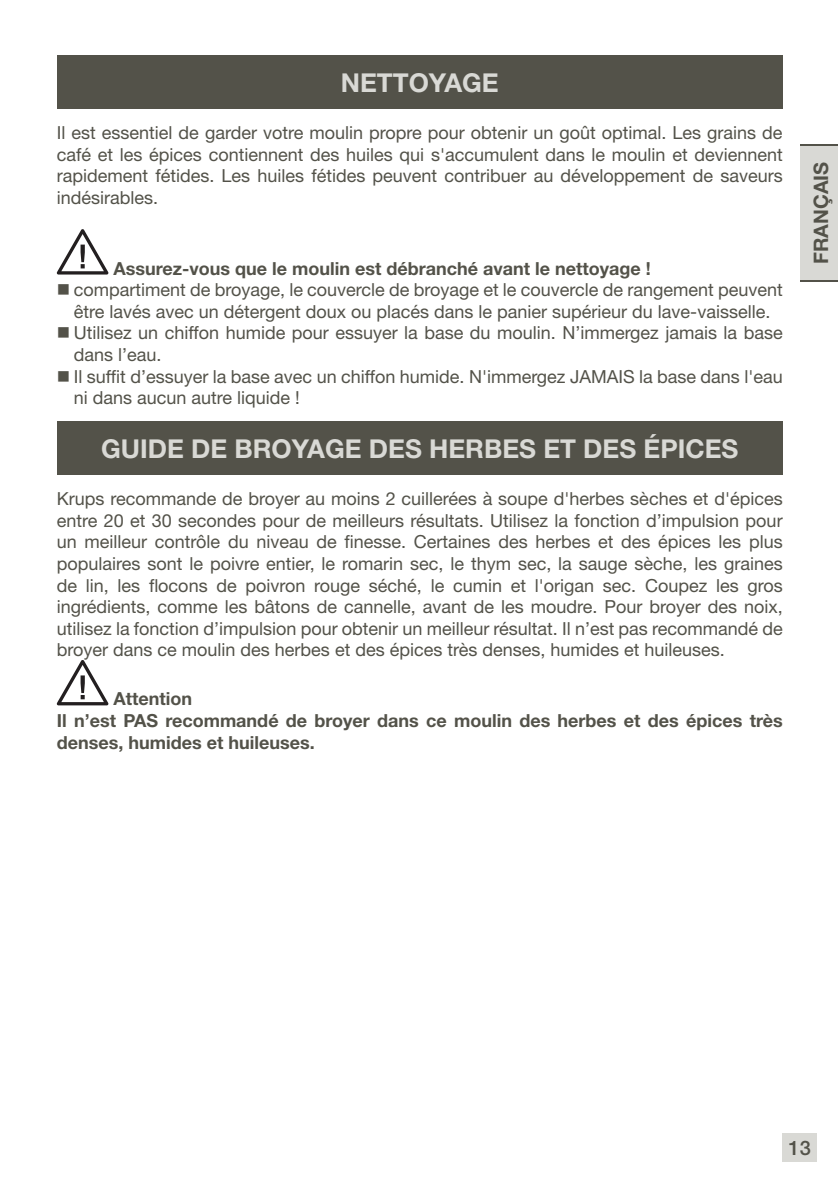
<style>
.page{position:relative;width:838px;height:1188px;background:#fff}
.page>*{position:absolute;margin:0;border:0;box-sizing:border-box;transform-origin:0 0}
.t1{font:700 26px "Helvetica Neue LT Std";color:#d9d9d5}
.t2{font:700 20px "Helvetica Neue LT Std";color:#535249}
.t3{font:500 20px "Helvetica Neue LT Std";color:#535249}
.t4{font:18px/21.6px "Helvetica Neue LT Std";color:#535249;text-align:justify}
.t5{font:700 18px/21.6px "Helvetica Neue LT Std";color:#535249}
</style>
<div class="page">
<div style="left:782px;top:1132px;width:34px;height:29px;background:#d9d9d5"></div>
<div style="left:799px;top:145px;width:39px;height:136px;background:#d9d9d5"></div>
<hr style="left:799px;top:280px;width:39px;height:1px;background:#535249">
<hr style="left:799px;top:145px;width:39px;height:1px;background:#535249">
<div style="left:57px;top:421px;width:725px;height:54px;background:#535249"></div>
<svg style="left:57px;top:660px;width:51px;height:45px"></svg>
<div style="left:57px;top:55px;width:725px;height:54px;background:#535249"></div>
<svg style="left:57px;top:229px;width:51px;height:45px"></svg>
<h1 class="t1" style="left:341px;top:66px;width:159px">NETTOYAGE</h1>
<p class="t4" style="left:57px;top:122px;width:727px">Il est essentiel de garder votre moulin propre pour obtenir un goût optimal. Les grains de café et les épices contiennent des huiles qui s'accumulent dans le moulin et deviennent rapidement fétides. Les huiles fétides peuvent contribuer au développement de saveurs indésirables.</p>
<p class="t5" style="left:113px;top:257px;width:539px">Assurez-vous que le moulin est débranché avant le nettoyage !</p>
<p class="t4" style="left:74px;top:278px;width:710px;text-align:left">compartiment de broyage, le couvercle de broyage et le couvercle de rangement peuvent être lavés avec un détergent doux ou placés dans le panier supérieur du lave-vaisselle.<br>Utilisez un chiffon humide pour essuyer la base du moulin. N’immergez jamais la base dans l’eau.<br>Il suffit d’essuyer la base avec un chiffon humide. N'immergez JAMAIS la base dans l'eau ni dans aucun autre liquide !</p>
<h1 class="t1" style="left:101px;top:432px;width:639px">GUIDE DE BROYAGE DES HERBES ET DES ÉPICES</h1>
<p class="t4" style="left:57px;top:487px;width:727px">Krups recommande de broyer au moins 2 cuillerées à soupe d'herbes sèches et d'épices entre 20 et 30 secondes pour de meilleurs résultats. Utilisez la fonction d’impulsion pour un meilleur contrôle du niveau de finesse. Certaines des herbes et des épices les plus populaires sont le poivre entier, le romarin sec, le thym sec, la sauge sèche, les graines de lin, les flocons de poivron rouge séché, le cumin et l'origan sec. Coupez les gros ingrédients, comme les bâtons de cannelle, avant de les moudre. Pour broyer des noix, utilisez la fonction d’impulsion pour obtenir un meilleur résultat. Il n’est pas recommandé de broyer dans ce moulin des herbes et des épices très denses, humides et huileuses.</p>
<p class="t5" style="left:57px;top:687px;width:727px;text-indent:57px">Attention<br>Il n’est PAS recommandé de broyer dans ce moulin des herbes et des épices très denses, humides et huileuses.</p>
<p class="t2" style="left:808px;top:264px;width:104px;rotate:-90deg">FRANÇAIS</p>
<p class="t3" style="left:788px;top:1135px;width:24px">13</p>
</div>
